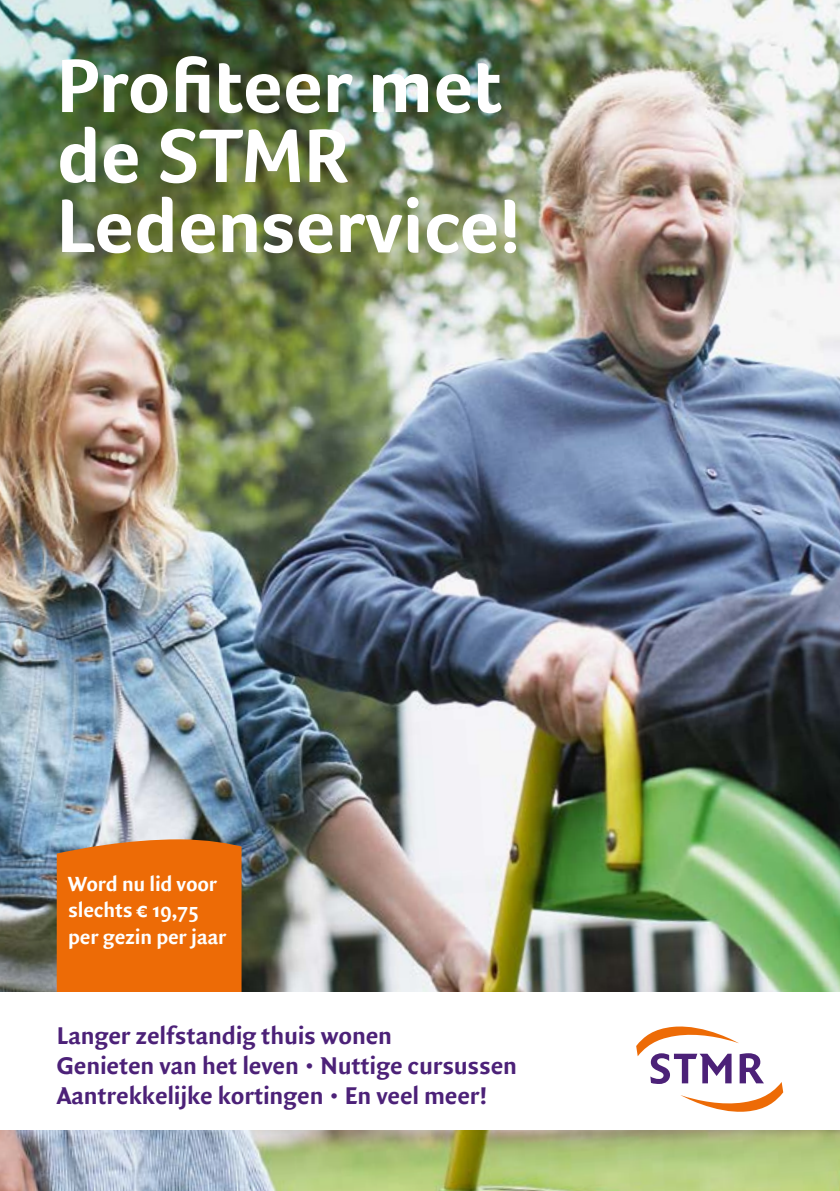
<style>
.page{position:relative;width:840px;height:1191px;background:#fff}
.page>*{position:absolute;margin:0;border:0;box-sizing:border-box;transform-origin:0 0}
.t1{font:700 78px/70px "Foco";color:#fff}
.t2{font:700 26px/30px "Quadraat Sans";letter-spacing:-.01em;color:#4c2178}
.t3{font:700 22px/26.4px "Quadraat Sans";letter-spacing:-.01em;color:#fff}
</style>
<div class="page">
<img style="left:0;top:0;width:839px;height:1191px">
<div style="left:57px;top:839px;width:184px;height:153px;background:#ed6b06"></div>
<div style="left:0;top:992px;width:839px;height:138px;background:#fff"></div>
<svg style="left:636px;top:1026px;width:146px;height:85px"></svg>
<h1 class="t1" style="left:57px;top:50px;width:465px">Profiteer met de STMR<br>Ledenservice!</h1>
<p class="t3" style="left:68px;top:870px;width:160px">Word nu lid voor slechts € 19,75 per gezin per jaar</p>
<p class="t2" style="left:57px;top:1021px;width:461px">Langer zelfstandig thuis wonen<br>Genieten van het leven • Nuttige cursussen<br>Aantrekkelijke kortingen • En veel meer!</p>
</div>
